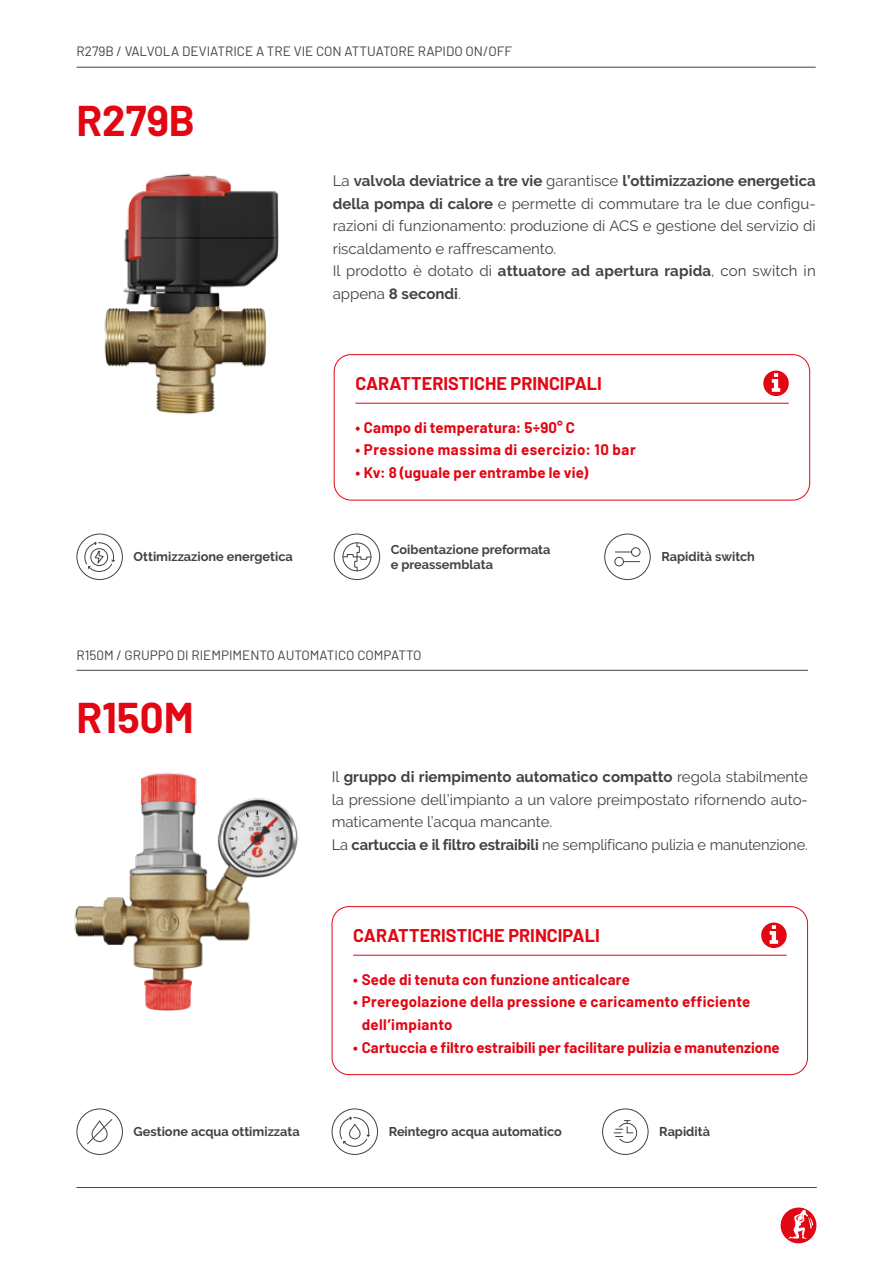
<style>
.page{position:relative;width:893px;height:1263px;background:#fff}
.page>*{position:absolute;margin:0;border:0;box-sizing:border-box;transform-origin:0 0}
.t1{font:700 42px "Barlow";color:#e30613}
.t2{font:700 18px "Barlow";color:#e30613}
.t3{font:15px/22.5px "Raleway";color:#424241}
.t4{font:700 15px/22.5px "Barlow";letter-spacing:.015em;color:#e30613}
.t5{font:700 15px "Barlow";letter-spacing:.035em;color:#e30613}
.t6{font:13.5px "Barlow";color:#424241}
.t7{font:700 12.75px/15px "Raleway";color:#424241}
.s1{font-weight:700}
</style>
<div class="page">
<hr style="left:77px;top:67px;width:739px;height:1px;background:#424241">
<hr style="left:77px;top:1187px;width:740px;height:1px;background:#424241">
<img style="left:104px;top:173px;width:175px;height:242px">
<div style="left:334px;top:354px;width:476px;height:146px;border:1px solid #e30613;border-radius:17px"></div>
<hr style="left:355px;top:403px;width:434px;height:1px;background:#e30613">
<svg style="left:763px;top:371px;width:26px;height:25px"></svg>
<div style="left:332px;top:906px;width:476px;height:169px;border:1px solid #e30613;border-radius:17px"></div>
<hr style="left:353px;top:955px;width:434px;height:1px;background:#e30613">
<svg style="left:761px;top:922px;width:26px;height:26px"></svg>
<img style="left:74px;top:772px;width:224px;height:239px">
<hr style="left:77px;top:670px;width:731px;height:1px;background:#424241">
<div style="left:77px;top:534px;width:46px;height:46px;border:1px solid #424241;border-radius:50%"></div>
<svg style="left:84px;top:541px;width:31px;height:31px"></svg>
<div style="left:77px;top:1108px;width:46px;height:47px;border:1px solid #424241;border-radius:50%"></div>
<svg style="left:87px;top:1119px;width:26px;height:26px"></svg>
<div style="left:604px;top:534px;width:47px;height:46px;border:1px solid #424241;border-radius:50%"></div>
<svg style="left:615px;top:552px;width:16px;height:1px"></svg>
<div style="left:631px;top:547px;width:9px;height:10px;border:1px solid #424241;border-radius:50%"></div>
<svg style="left:624px;top:561px;width:16px;height:1px"></svg>
<div style="left:614px;top:557px;width:10px;height:9px;border:1px solid #424241;border-radius:50%"></div>
<div style="left:602px;top:1108px;width:46px;height:47px;border:1px solid #424241;border-radius:50%"></div>
<svg style="left:614px;top:1120px;width:23px;height:23px"></svg>
<div style="left:334px;top:534px;width:46px;height:46px;border:1px solid #424241;border-radius:50%"></div>
<svg style="left:342px;top:542px;width:30px;height:30px"></svg>
<div style="left:332px;top:1108px;width:46px;height:47px;border:1px solid #424241;border-radius:50%"></div>
<svg style="left:339px;top:1116px;width:32px;height:31px"></svg>
<svg style="left:780px;top:1207px;width:37px;height:37px"></svg>
<svg style="left:788px;top:1209px;width:25px;height:30px"></svg>
<p class="t6" style="left:77px;top:41px;width:437px">R279B / VALVOLA DEVIATRICE A TRE VIE CON ATTUATORE RAPIDO ON/OFF</p>
<h1 class="t1" style="left:77px;top:89px;width:120px">R279B</h1>
<p class="t7" style="left:134px;top:549px;width:161px">Ottimizzazione energetica</p>
<p class="t3" style="left:333px;top:170px;width:484px">La <span class="s1">valvola deviatrice a tre vie</span> garantisce <span class="s1">l’ottimizzazione energetica della pompa di calore</span> e permette di commutare tra le due configu&shy;razioni di funzionamento: produzione di ACS e gestione del servizio di riscaldamento e raffrescamento.<br>Il prodotto è dotato di <span class="s1">attuatore ad apertura rapida</span>, con switch in appena <span class="s1">8 secondi</span>.</p>
<p class="t2" style="left:355px;top:370px;width:248px">CARATTERISTICHE PRINCIPALI</p>
<p class="t4" style="left:355px;top:415px;width:221px">• Campo di temperatura: 5÷90° C</p>
<p class="t5" style="left:355px;top:439px;width:282px">• Pressione massima di esercizio: 10 bar</p>
<p class="t4" style="left:355px;top:460px;width:235px">• Kv: 8 (uguale per entrambe le vie)</p>
<p class="t7" style="left:391px;top:542px;width:161px">Coibentazione preformata e preassemblata</p>
<p class="t7" style="left:661px;top:549px;width:95px">Rapidità switch</p>
<p class="t6" style="left:77px;top:645px;width:347px">R150M / GRUPPO DI RIEMPIMENTO AUTOMATICO COMPATTO</p>
<h1 class="t1" style="left:77px;top:687px;width:119px">R150M</h1>
<p class="t7" style="left:134px;top:1124px;width:168px">Gestione acqua ottimizzata</p>
<p class="t3" style="left:332px;top:766px;width:478px">Il <span class="s1">gruppo di riempimento automatico compatto</span> regola stabilmente la pressione dell’impianto a un valore preimpostato rifornendo auto&shy;maticamente l’acqua mancante.<br>La <span class="s1">cartuccia e il filtro estraibili</span> ne semplificano pulizia e manutenzione.</p>
<p class="t2" style="left:353px;top:922px;width:248px">CARATTERISTICHE PRINCIPALI</p>
<p class="t4" style="left:353px;top:967px;width:278px">• Sede di tenuta con funzione anticalcare</p>
<p class="t4" style="left:362px;top:990px;width:390px;text-indent:-9px">• Preregolazione della pressione e caricamento efficiente dell’impianto</p>
<p class="t4" style="left:353px;top:1035px;width:428px">• Cartuccia e filtro estraibili per facilitare pulizia e manutenzione</p>
<p class="t7" style="left:389px;top:1124px;width:175px">Reintegro acqua automatico</p>
<p class="t7" style="left:659px;top:1124px;width:52px">Rapidità</p>
</div>
